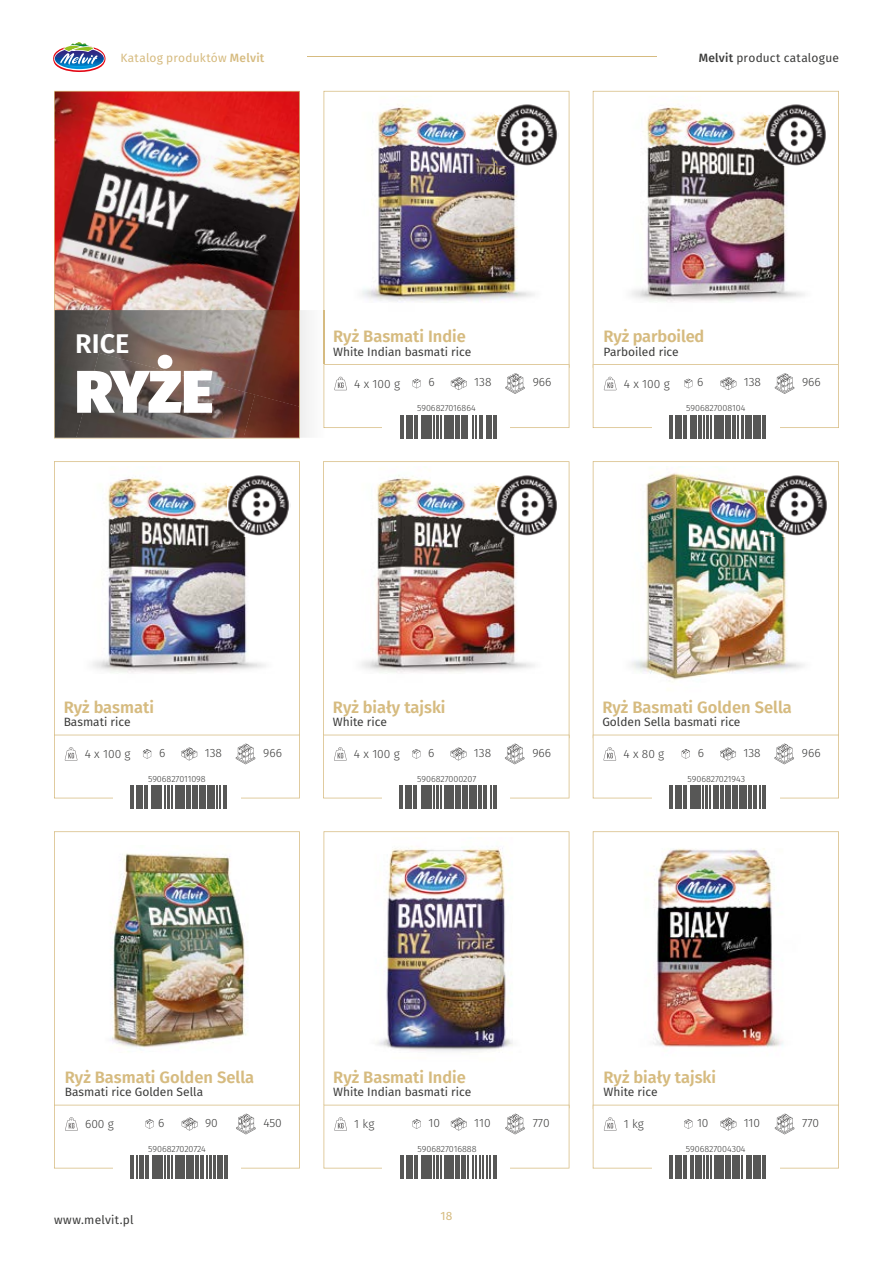
<style>
.page{position:relative;width:893px;height:1263px;background:#fff}
.page>*{position:absolute;margin:0;border:0;box-sizing:border-box;transform-origin:0 0}
.t1{font:900 60px "Fira Sans";color:#fff}
.t2{font:600 27px "Fira Sans";color:#fff}
.t3{font:600 16.5px "Fira Sans";color:#d6bb80}
.t4{font:12px "Fira Sans";color:#3c3c3b}
.t5{font:300 12px "Fira Sans";color:#3c3c3b}
.t6{font:12px "Fira Sans";letter-spacing:.015em;color:#d6bb80}
.t7{font:12px "Fira Sans";letter-spacing:.02em;color:#3c3c3b}
.t8{font:300 9px "Fira Sans";letter-spacing:-.01em;color:#3c3c3b}
.s1{font-weight:500}
</style>
<div class="page">
<svg style="left:53px;top:42px;width:52px;height:30px"></svg>
<img style="left:54px;top:831px;width:246px;height:274px">
<img style="left:323px;top:461px;width:246px;height:274px">
<img style="left:593px;top:461px;width:246px;height:274px">
<img style="left:54px;top:461px;width:246px;height:274px">
<img style="left:324px;top:91px;width:245px;height:219px">
<img style="left:593px;top:831px;width:246px;height:274px">
<img style="left:324px;top:831px;width:245px;height:274px">
<img style="left:593px;top:91px;width:246px;height:273px">
<img style="left:495px;top:473px;width:63px;height:63px">
<img style="left:765px;top:473px;width:63px;height:63px">
<img style="left:764px;top:103px;width:64px;height:63px">
<img style="left:227px;top:473px;width:63px;height:63px">
<img style="left:496px;top:103px;width:63px;height:63px">
<img style="left:54px;top:91px;width:246px;height:347px">
<svg style="left:55px;top:310px;width:514px;height:129px"></svg>
<svg style="left:54px;top:735px;width:246px;height:74px"></svg>
<svg style="left:324px;top:1105px;width:245px;height:74px"></svg>
<svg style="left:323px;top:735px;width:246px;height:74px"></svg>
<svg style="left:593px;top:735px;width:246px;height:74px"></svg>
<svg style="left:54px;top:1105px;width:246px;height:74px"></svg>
<svg style="left:593px;top:364px;width:246px;height:75px"></svg>
<svg style="left:593px;top:1105px;width:246px;height:74px"></svg>
<hr style="left:307px;top:56px;width:350px;height:1px;background:#d6bb80">
<p class="t6" style="left:121px;top:49px;width:145px">Katalog produktów <span class="s1">Melvit</span></p>
<p class="t4" style="left:699px;top:49px;width:142px"><span class="s1">Melvit</span> product catalogue</p>
<h2 class="t2" style="left:75px;top:322px;width:56px">RICE</h2>
<h1 class="t1" style="left:75px;top:336px;width:140px">RYŻE</h1>
<h3 class="t3" style="left:333px;top:323px;width:134px">Ryż Basmati Indie</h3>
<p class="t4" style="left:333px;top:342px;width:140px">White Indian basmati rice</p>
<h3 class="t3" style="left:603px;top:323px;width:102px">Ryż parboiled</h3>
<p class="t4" style="left:603px;top:342px;width:77px">Parboiled rice</p>
<p class="t5" style="left:354px;top:375px;width:47px">4 x 100 g</p>
<p class="t5" style="left:429px;top:374px;width:8px">6</p>
<p class="t5" style="left:474px;top:374px;width:19px">138</p>
<p class="t5" style="left:533px;top:374px;width:20px">966</p>
<p class="t5" style="left:624px;top:375px;width:47px">4 x 100 g</p>
<p class="t5" style="left:697px;top:374px;width:8px">6</p>
<p class="t5" style="left:744px;top:374px;width:19px">138</p>
<p class="t5" style="left:802px;top:374px;width:20px">966</p>
<p class="t8" style="left:417px;top:402px;width:60px">5906827016864</p>
<p class="t8" style="left:686px;top:402px;width:61px">5906827008104</p>
<h3 class="t3" style="left:64px;top:693px;width:92px">Ryż basmati</h3>
<p class="t4" style="left:64px;top:713px;width:68px">Basmati rice</p>
<h3 class="t3" style="left:333px;top:693px;width:114px">Ryż biały tajski</h3>
<p class="t4" style="left:333px;top:713px;width:56px">White rice</p>
<h3 class="t3" style="left:602px;top:693px;width:191px">Ryż Basmati Golden Sella</h3>
<p class="t4" style="left:602px;top:713px;width:140px">Golden Sella basmati rice</p>
<p class="t5" style="left:85px;top:745px;width:47px">4 x 100 g</p>
<p class="t5" style="left:159px;top:744px;width:8px">6</p>
<p class="t5" style="left:205px;top:744px;width:19px">138</p>
<p class="t5" style="left:263px;top:744px;width:20px">966</p>
<p class="t5" style="left:428px;top:744px;width:8px">6</p>
<p class="t5" style="left:698px;top:744px;width:8px">6</p>
<p class="t5" style="left:474px;top:744px;width:19px">138</p>
<p class="t5" style="left:743px;top:744px;width:19px">138</p>
<p class="t5" style="left:532px;top:744px;width:20px">966</p>
<p class="t5" style="left:802px;top:744px;width:20px">966</p>
<p class="t5" style="left:354px;top:745px;width:47px">4 x 100 g</p>
<p class="t5" style="left:623px;top:745px;width:42px">4 x 80 g</p>
<p class="t8" style="left:148px;top:772px;width:59px">5906827011098</p>
<p class="t8" style="left:417px;top:772px;width:61px">5906827000207</p>
<p class="t8" style="left:688px;top:772px;width:59px">5906827021943</p>
<h3 class="t3" style="left:65px;top:1063px;width:191px">Ryż Basmati Golden Sella</h3>
<p class="t4" style="left:65px;top:1083px;width:140px">Basmati rice Golden Sella</p>
<h3 class="t3" style="left:333px;top:1063px;width:134px">Ryż Basmati Indie</h3>
<p class="t4" style="left:333px;top:1083px;width:140px">White Indian basmati rice</p>
<h3 class="t3" style="left:603px;top:1063px;width:114px">Ryż biały tajski</h3>
<p class="t4" style="left:603px;top:1083px;width:56px">White rice</p>
<p class="t5" style="left:85px;top:1115px;width:30px">600 g</p>
<p class="t5" style="left:158px;top:1114px;width:8px">6</p>
<p class="t5" style="left:802px;top:1114px;width:18px">770</p>
<p class="t5" style="left:205px;top:1114px;width:14px">90</p>
<p class="t5" style="left:697px;top:1114px;width:13px">10</p>
<p class="t5" style="left:263px;top:1114px;width:20px">450</p>
<p class="t5" style="left:624px;top:1115px;width:22px">1 kg</p>
<p class="t5" style="left:744px;top:1114px;width:18px">110</p>
<p class="t5" style="left:429px;top:1114px;width:13px">10</p>
<p class="t5" style="left:474px;top:1114px;width:18px">110</p>
<p class="t5" style="left:533px;top:1114px;width:18px">770</p>
<p class="t5" style="left:354px;top:1115px;width:22px">1 kg</p>
<p class="t8" style="left:148px;top:1142px;width:59px">5906827020724</p>
<p class="t8" style="left:418px;top:1142px;width:61px">5906827016888</p>
<p class="t8" style="left:686px;top:1142px;width:61px">5906827004304</p>
<p class="t7" style="left:54px;top:1211px;width:81px">www.melvit.pl</p>
<p class="t6" style="left:440px;top:1207px;width:13px">18</p>
</div>
